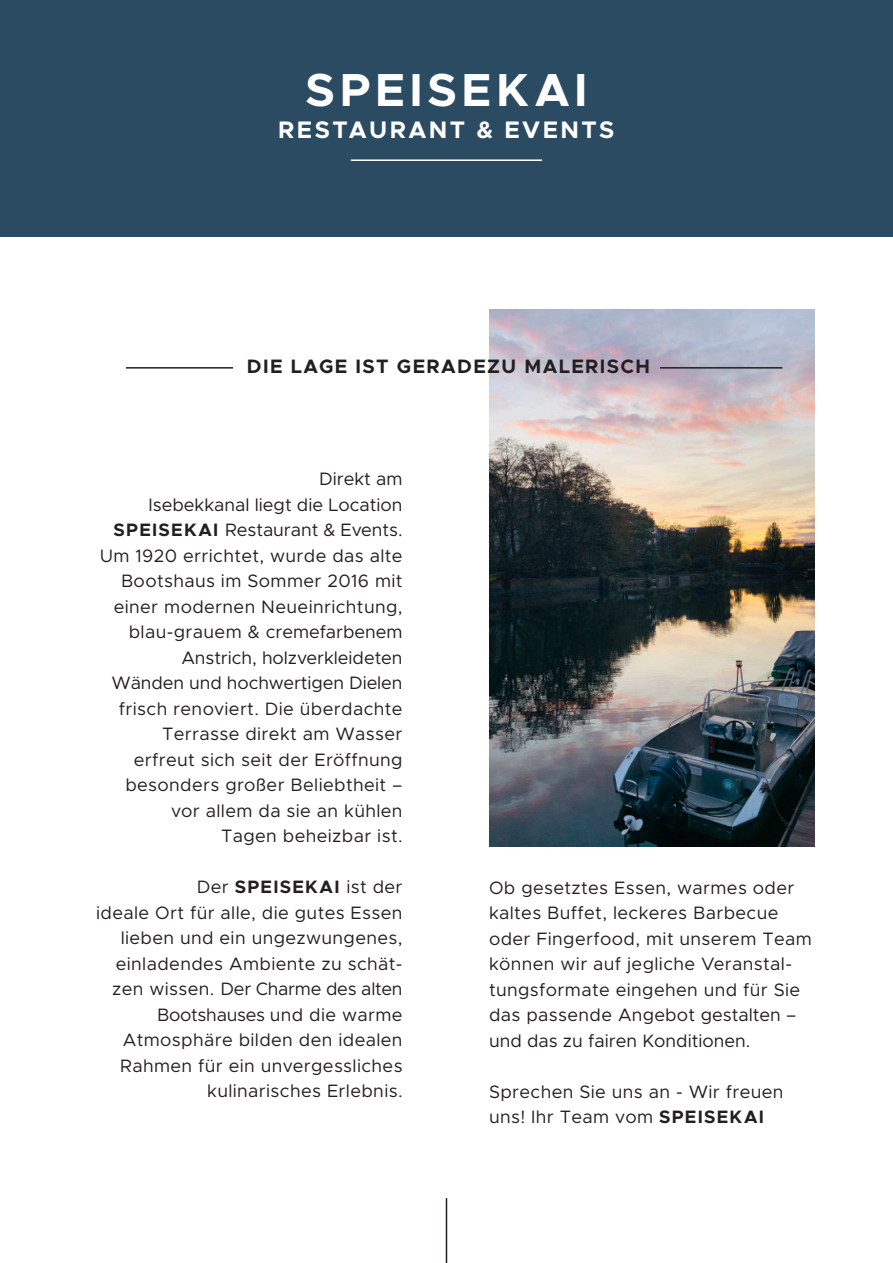
<style>
.page{position:relative;width:893px;height:1263px;background:#fff}
.page>*{position:absolute;margin:0;border:0;box-sizing:border-box;transform-origin:0 0}
.t1{font:700 46.5px "Metropolis";letter-spacing:.1em;color:#fff}
.t2{font:700 24px "Metropolis";letter-spacing:.1em;color:#fff}
.t3{font:700 19.5px "Metropolis";letter-spacing:.07em;color:#231f20}
.t4{font:18px/25.5px "Metropolis";letter-spacing:.02em;color:#231f20}
.s1{font-weight:700}
</style>
<div class="page">
<img style="left:489px;top:310px;width:325px;height:536px">
<div style="left:0;top:0;width:893px;height:236px;background:#2a4b62"></div>
<hr style="left:660px;top:367px;width:122px;height:2px;background:#231f20">
<hr style="left:351px;top:159px;width:191px;height:2px;background:#fff">
<hr style="left:126px;top:367px;width:107px;height:2px;background:#231f20">
<hr style="left:446px;top:1198px;width:1px;height:65px;background:#231f20">
<h1 class="t1" style="left:306px;top:60px;width:283px">SPEISEKAI</h1>
<h2 class="t2" style="left:278px;top:114px;width:338px">RESTAURANT &amp; EVENTS</h2>
<p class="t3" style="left:247px;top:354px;width:405px">DIE LAGE IST GERADEZU MALERISCH</p>
<p class="t4" style="left:100px;top:466px;width:304px;text-align:right">Direkt am<br>Isebekkanal liegt die Location<br><span class="s1">SPEISEKAI</span> Restaurant &amp; Events.<br>Um 1920 errichtet, wurde das alte<br>Bootshaus im Sommer 2016 mit einer modernen Neueinrichtung, blau-grauem &amp; cremefarbenem<br>Anstrich, holzverkleideten<br>Wänden und hochwertigen Dielen frisch renoviert. Die überdachte<br>Terrasse direkt am Wasser erfreut sich seit der Eröffnung besonders großer Beliebtheit – vor allem da sie an kühlen<br>Tagen beheizbar ist.</p>
<p class="t4" style="left:96px;top:874px;width:308px;text-align:right">Der <span class="s1">SPEISEKAI</span> ist der<br>ideale Ort für alle, die gutes Essen lieben und ein ungezwungenes, einladendes Ambiente zu schät&shy;zen wissen. Der Charme des alten<br>Bootshauses und die warme<br>Atmosphäre bilden den idealen<br>Rahmen für ein unvergessliches kulinarisches Erlebnis.</p>
<p class="t4" style="left:489px;top:874px;width:324px">Ob gesetztes Essen, warmes oder kaltes Buffet, leckeres Barbecue oder Fingerfood, mit unserem Team können wir auf jegliche Veranstal&shy;tungsformate eingehen und für Sie das passende Angebot gestalten – und das zu fairen Konditionen.</p>
<p class="t4" style="left:489px;top:1078px;width:296px">Sprechen Sie uns an - Wir freuen uns! Ihr Team vom <span class="s1">SPEISEKAI</span></p>
</div>
